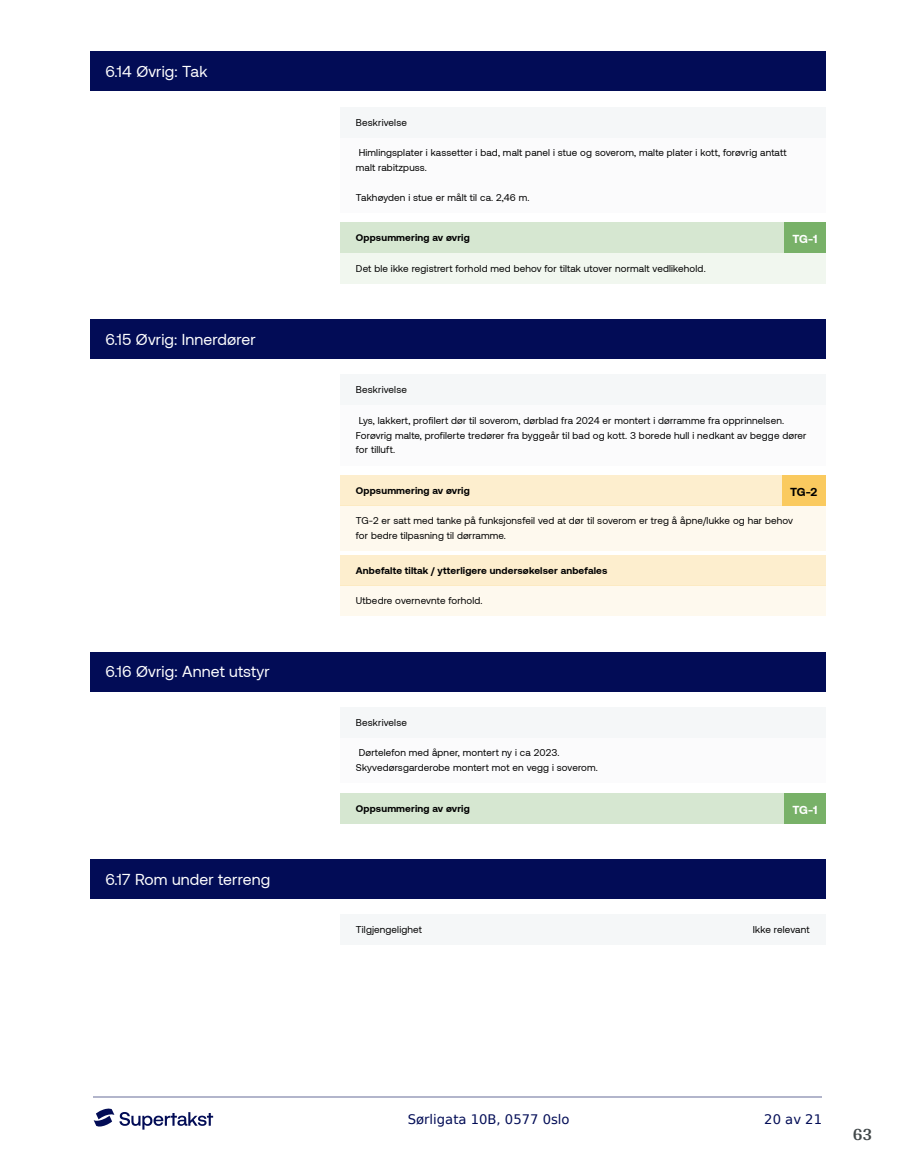
<style>
.page{position:relative;width:915px;height:1172px;background:#fff}
.page>*{position:absolute;margin:0;border:0;box-sizing:border-box;transform-origin:0 0}
.t1{font:700 18px "Arya";color:#414749}
.t2{font:15.75px "Aeonik";letter-spacing:.01em;color:#fff}
.t3{font:13.2px "DejaVu Sans";color:#020c56}
.t4{font:700 11.85px "Aeonik";color:#fff}
.t5{font:700 11.85px "Aeonik";color:#000}
.t6{font:9.9px/14.9px "Aeonik";letter-spacing:.015em;color:#000}
.t7{font:700 9.9px "Aeonik";letter-spacing:.015em;color:#000}
</style>
<div class="page">
<hr style="left:93px;top:1097px;width:728px;height:1px;background:#b2b5cb">
<svg style="left:94px;top:1108px;width:119px;height:21px"></svg>
<div style="left:89px;top:52px;width:736px;height:39px;background:#020c56"></div>
<div style="left:89px;top:319px;width:736px;height:40px;background:#020c56"></div>
<div style="left:89px;top:652px;width:736px;height:39px;background:#020c56"></div>
<div style="left:89px;top:859px;width:736px;height:39px;background:#020c56"></div>
<div style="left:340px;top:137px;width:485px;height:76px;background:#f5f7f8"></div>
<div style="left:340px;top:253px;width:485px;height:31px;background:#f1f7ef"></div>
<div style="left:340px;top:405px;width:485px;height:60px;background:#f5f7f8"></div>
<div style="left:340px;top:506px;width:485px;height:45px;background:#fef9ee"></div>
<div style="left:340px;top:586px;width:485px;height:30px;background:#fef9ee"></div>
<div style="left:340px;top:738px;width:485px;height:45px;background:#f5f7f8"></div>
<div style="left:340px;top:914px;width:485px;height:31px;background:#f5f7f8"></div>
<div style="left:340px;top:107px;width:485px;height:30px;background:#f5f7f8"></div>
<div style="left:340px;top:222px;width:485px;height:31px;background:#d6e7d1"></div>
<div style="left:783px;top:222px;width:42px;height:31px;background:#78b168"></div>
<div style="left:340px;top:374px;width:485px;height:31px;background:#f5f7f8"></div>
<div style="left:340px;top:475px;width:485px;height:31px;background:#fdeece"></div>
<div style="left:781px;top:475px;width:44px;height:31px;background:#faca5f"></div>
<div style="left:340px;top:555px;width:485px;height:31px;background:#fdeece"></div>
<div style="left:340px;top:707px;width:485px;height:31px;background:#f5f7f8"></div>
<div style="left:340px;top:793px;width:485px;height:30px;background:#d6e7d1"></div>
<div style="left:783px;top:793px;width:42px;height:30px;background:#78b168"></div>
<h2 class="t2" style="left:105px;top:63px;width:104px">6.14 Øvrig: Tak</h2>
<h2 class="t2" style="left:105px;top:331px;width:152px">6.15 Øvrig: Innerdører</h2>
<h2 class="t2" style="left:105px;top:663px;width:166px">6.16 Øvrig: Annet utstyr</h2>
<h2 class="t2" style="left:105px;top:870px;width:166px">6.17 Rom under terreng</h2>
<p class="t6" style="left:356px;top:115px;width:53px">Beskrivelse</p>
<p class="t6" style="left:356px;top:145px;width:432px">Himlingsplater i kassetter i bad, malt panel i stue og soverom, malte plater i kott, forøvrig antatt malt rabitzpuss.</p>
<p class="t6" style="left:356px;top:190px;width:175px">Takhøyden i stue er målt til ca. 2,46 m.</p>
<p class="t7" style="left:356px;top:232px;width:115px">Oppsummering av øvrig</p>
<p class="t4" style="left:792px;top:232px;width:27px">TG-1</p>
<p class="t6" style="left:356px;top:261px;width:351px">Det ble ikke registrert forhold med behov for tiltak utover normalt vedlikehold.</p>
<p class="t6" style="left:356px;top:382px;width:53px">Beskrivelse</p>
<p class="t6" style="left:356px;top:413px;width:452px">Lys, lakkert, profilert dør til soverom, dørblad fra 2024 er montert i dørramme fra opprinnelsen.<br>Forøvrig malte, profilerte tredører fra byggeår til bad og kott. 3 borede hull i nedkant av begge dører for tilluft.</p>
<p class="t7" style="left:356px;top:485px;width:115px">Oppsummering av øvrig</p>
<p class="t5" style="left:789px;top:485px;width:29px">TG-2</p>
<p class="t6" style="left:356px;top:514px;width:438px">TG-2 er satt med tanke på funksjonsfeil ved at dør til soverom er treg å åpne/lukke og har behov for bedre tilpasning til dørramme.</p>
<p class="t7" style="left:356px;top:565px;width:253px">Anbefalte tiltak / ytterligere undersøkelser anbefales</p>
<p class="t6" style="left:356px;top:593px;width:128px">Utbedre overnevnte forhold.</p>
<p class="t6" style="left:356px;top:715px;width:53px">Beskrivelse</p>
<p class="t6" style="left:356px;top:745px;width:243px">Dørtelefon med åpner, montert ny i ca 2023.<br>Skyvedørsgarderobe montert mot en vegg i soverom.</p>
<p class="t7" style="left:356px;top:802px;width:115px">Oppsummering av øvrig</p>
<p class="t4" style="left:792px;top:803px;width:27px">TG-1</p>
<p class="t6" style="left:356px;top:922px;width:68px">Tilgjengelighet</p>
<p class="t6" style="left:752px;top:922px;width:58px">Ikke relevant</p>
<h3 class="t3" style="left:407px;top:1108px;width:163px">Sørligata 10B, 0577 0slo</h3>
<h3 class="t3" style="left:764px;top:1108px;width:59px">20 av 21</h3>
<h1 class="t1" style="left:852px;top:1123px;width:21px">63</h1>
</div>
